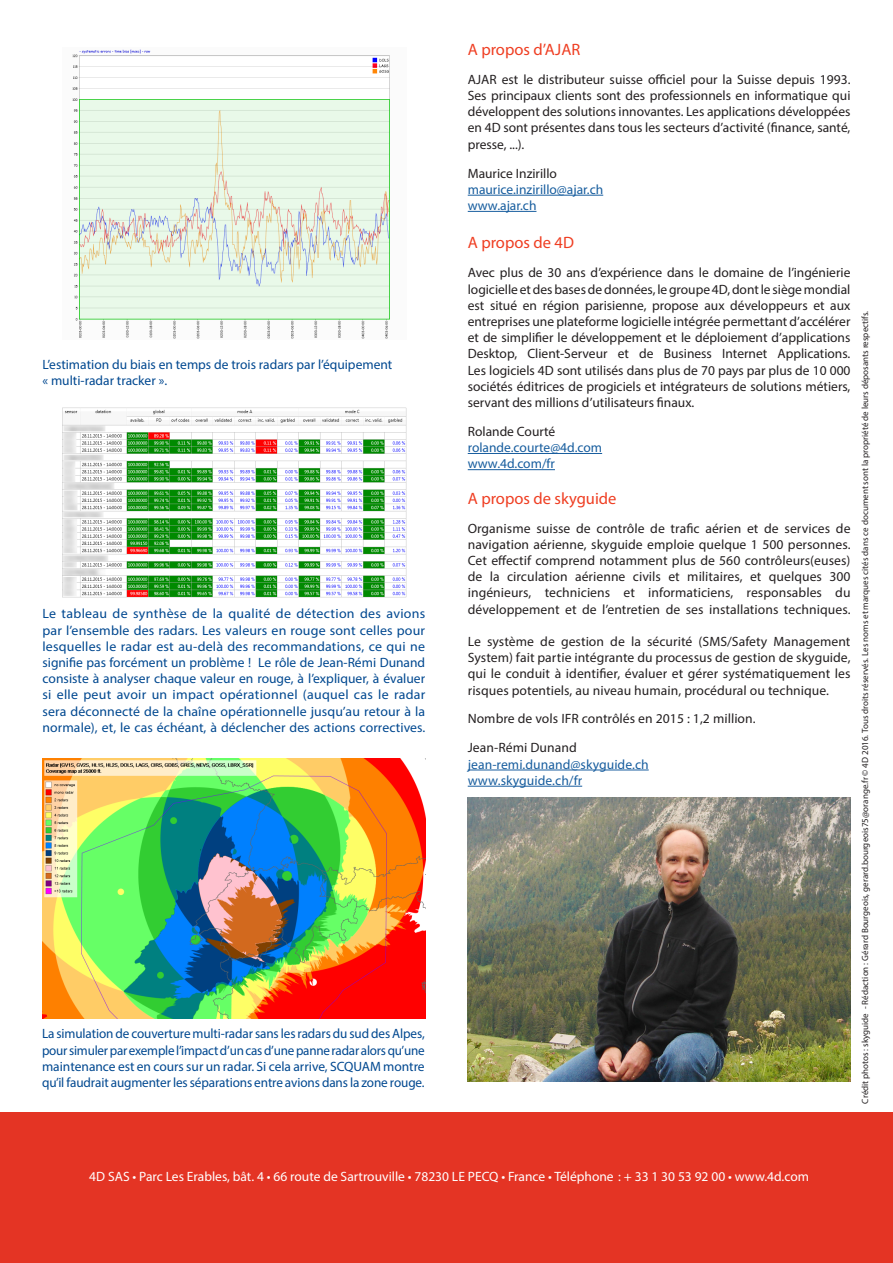
<style>
.page{position:relative;width:893px;height:1263px;background:#fff}
.page>*{position:absolute;margin:0;border:0;box-sizing:border-box;transform-origin:0 0}
.titre_rouge{font:16.5px "Myriad Pro";color:#ef3e22}
.titre_rouge-2{font:13.5px/16.2px "Myriad Pro";color:#231f20;text-align:justify}
.t1{font:13.5px/16.2px "Myriad Pro";color:#014890;text-align:justify}
.titre_rouge-3{font:13.5px/16.2px "Myriad Pro";color:#175d9e}
.t2{font:13.5px "Myriad Pro";color:#fff}
.t3{font:9px "Myriad Pro";color:#231f20}
.s1{color:#231f20}
</style>
<div class="page">
<hr style="left:468px;top:453px;width:134px;height:1px;background:#175d9e">
<hr style="left:468px;top:469px;width:87px;height:1px;background:#175d9e">
<div style="left:0;top:1112px;width:893px;height:151px;background:#e43424"></div>
<img style="left:62px;top:408px;width:344px;height:190px">
<img style="left:72px;top:49px;width:318px;height:290px">
<hr style="left:468px;top:770px;width:181px;height:1px;background:#175d9e">
<hr style="left:468px;top:786px;width:114px;height:1px;background:#175d9e">
<img style="left:468px;top:797px;width:382px;height:285px">
<hr style="left:468px;top:195px;width:135px;height:1px;background:#175d9e">
<hr style="left:468px;top:211px;width:68px;height:1px;background:#175d9e">
<img style="left:42px;top:758px;width:383px;height:260px">
<p class="t1" style="left:43px;top:356px;width:351px">L’estimation du biais en temps de trois radars par l’équipement « multi-radar tracker ».</p>
<p class="t1" style="left:43px;top:605px;width:384px">Le tableau de synthèse de la qualité de détection des avions par l’ensemble des radars. Les valeurs en rouge sont celles pour lesquelles le radar est au-delà des recommandations, ce qui ne signifie pas forcément un problème ! Le rôle de Jean-Rémi Dunand consiste à analyser chaque valeur en rouge, à l’expliquer, à évaluer si elle peut avoir un impact opérationnel (auquel cas le radar sera déconnecté de la chaîne opérationnelle jusqu’au retour à la normale), et, le cas échéant, à déclencher des actions correctives.</p>
<p class="t1" style="left:42px;top:1026px;width:384px">La simulation de couverture multi-radar sans les radars du sud des Alpes, pour simuler par exemple l’impact d’un cas d’une panne radar alors qu’une maintenance est en cours sur un radar. Si cela arrive, SCQUAM montre qu’il faudrait augmenter les séparations entre avions dans la zone rouge.</p>
<p class="titre_rouge" style="left:468px;top:39px;width:114px">A propos d’AJAR</p>
<p class="titre_rouge-2" style="left:468px;top:71px;width:384px">AJAR est le distributeur suisse officiel pour la Suisse depuis 1993.<br>Ses principaux clients sont des professionnels en informatique qui développent des solutions innovantes. Les applications développées en 4D sont présentes dans tous les secteurs d’activité (finance, santé, presse, ...).</p>
<p class="titre_rouge-3" style="left:468px;top:165px;width:137px"><span class="s1">Maurice Inzirillo </span>maurice.inzirillo@ajar.ch www.ajar.ch</p>
<p class="titre_rouge" style="left:468px;top:233px;width:108px">A propos de 4D</p>
<p class="titre_rouge-2" style="left:468px;top:264px;width:384px">Avec plus de 30 ans d’expérience dans le domaine de l’ingénierie logicielle et des bases de données, le groupe 4D, dont le siège mondial est situé en région parisienne, propose aux développeurs et aux entreprises une plateforme logicielle intégrée permettant d’accélérer et de simplifier le développement et le déploiement d’applications Desktop, Client-Serveur et de Business Internet Applications.<br>Les logiciels 4D sont utilisés dans plus de 70 pays par plus de 10 000 sociétés éditrices de progiciels et intégrateurs de solutions métiers, servant des millions d’utilisateurs finaux.</p>
<p class="titre_rouge-3" style="left:468px;top:423px;width:136px"><span class="s1">Rolande Courté </span>rolande.courte@4d.com www.4d.com/fr</p>
<p class="titre_rouge" style="left:468px;top:488px;width:150px">A propos de skyguide</p>
<p class="titre_rouge-2" style="left:468px;top:520px;width:384px">Organisme suisse de contrôle de trafic aérien et de services de navigation aérienne, skyguide emploie quelque 1 500 personnes.<br>Cet effectif comprend notamment plus de 560 contrôleurs(euses) de la circulation aérienne civils et militaires, et quelques 300 ingénieurs, techniciens et informaticiens, responsables du développement et de l’entretien de ses installations techniques.</p>
<p class="titre_rouge-2" style="left:468px;top:633px;width:385px">Le système de gestion de la sécurité (SMS/Safety Management System) fait partie intégrante du processus de gestion de skyguide, qui le conduit à identifier, évaluer et gérer systématiquement les risques potentiels, au niveau humain, procédural ou technique.</p>
<p class="titre_rouge-2" style="left:468px;top:711px;width:290px">Nombre de vols IFR contrôlés en 2015 : 1,2 million.</p>
<p class="titre_rouge-3" style="left:468px;top:740px;width:183px"><span class="s1">Jean-Rémi Dunand </span>jean-remi.dunand@skyguide.ch www.skyguide.ch/fr</p>
<p class="t3" style="left:860px;top:1103px;width:794px;rotate:-90deg">Crédit photos : skyguide - Rédaction : Gérard Bourgeois, gerard.bourgeois75@orange.fr © 4D 2016. Tous droits réservés. Les noms et marques cités dans ce document sont la propriété de leurs déposants respectifs.</p>
<p class="t2" style="left:89px;top:1168px;width:721px">4D SAS • Parc Les Erables, bât. 4 • 66 route de Sartrouville • 78230 LE PECQ • France • Téléphone : + 33 1 30 53 92 00 • www.4d.com</p>
</div>
